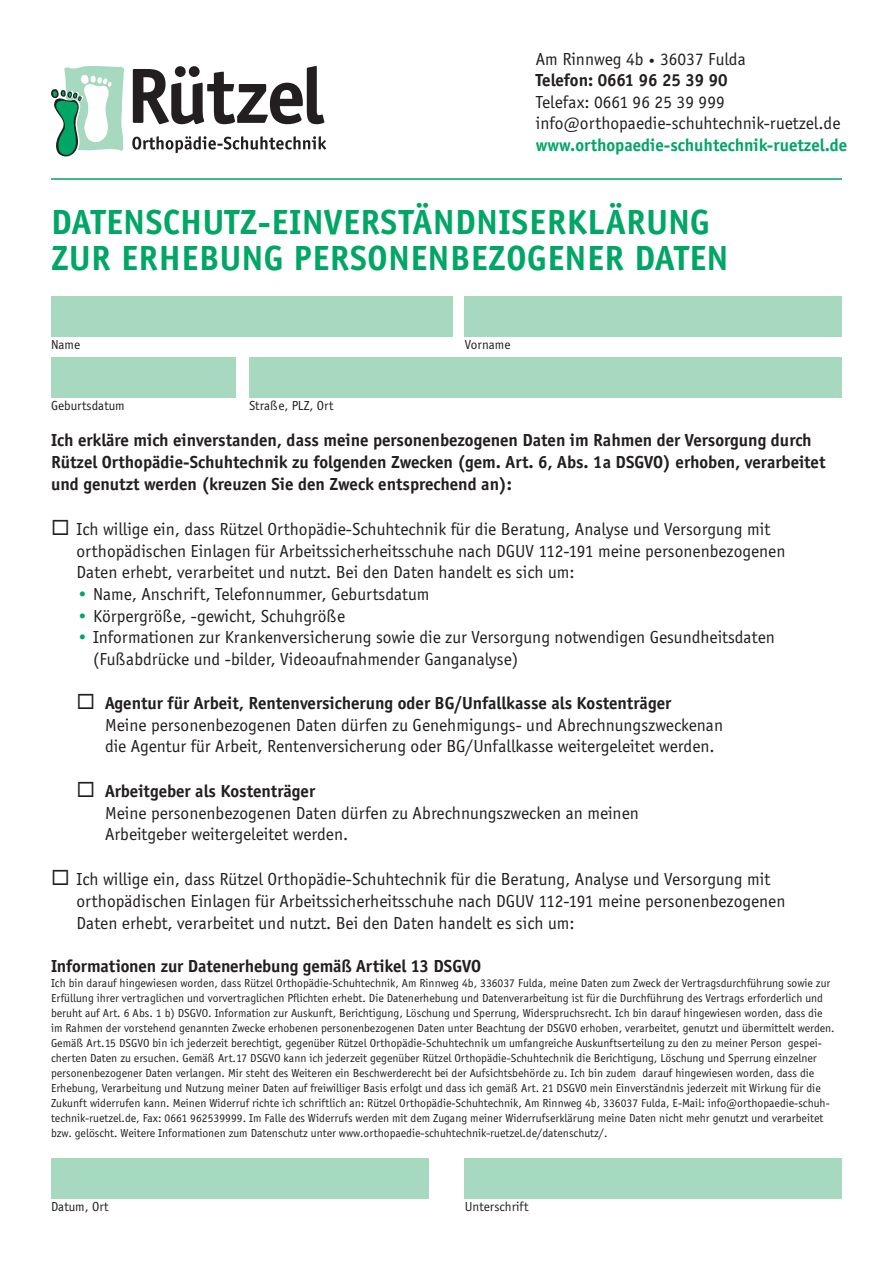
<style>
.page{position:relative;width:893px;height:1263px;background:#fff}
.page>*{position:absolute;margin:0;border:0;box-sizing:border-box;transform-origin:0 0}
.t1{font:700 36px/36px "Officina Sans";letter-spacing:.02em;color:#00a665}
.t2{font:18px/21.6px "Officina Sans";color:#231f20}
.t3{font:700 18px/22px "Officina Sans";color:#231f20}
.t4{font:700 18px "Officina Sans";color:#00a665}
.t5{font:13.5px "Officina Sans";color:#231f20}
.t6{font:12px/15px "Officina Sans";color:#231f20}
.s1{font-family:"HK Grotesk"}
.s2{font-weight:700}
.s3{color:#00a665}
</style>
<div class="page">
<div style="left:51px;top:297px;width:401px;height:40px;background:#a7d8c0"></div>
<svg style="left:133px;top:66px;width:191px;height:58px"></svg>
<svg style="left:51px;top:66px;width:73px;height:91px"></svg>
<svg style="left:132px;top:136px;width:194px;height:17px"></svg>
<div style="left:465px;top:297px;width:377px;height:40px;background:#a7d8c0"></div>
<div style="left:51px;top:357px;width:185px;height:41px;background:#a7d8c0"></div>
<div style="left:249px;top:357px;width:593px;height:41px;background:#a7d8c0"></div>
<div style="left:51px;top:1159px;width:377px;height:40px;background:#a7d8c0"></div>
<div style="left:465px;top:1159px;width:377px;height:40px;background:#a7d8c0"></div>
<hr style="left:51px;top:178px;width:791px;height:2px;background:#00a665">
<h2 class="t2" style="left:536px;top:48px;width:211px">Am Rinnweg 4b <span class="s1">•</span> 36037 Fulda<br><span class="s2">Telefon: 0661 96 25 39 90</span></h2>
<h2 class="t2" style="left:536px;top:91px;width:306px">Telefax: 0661 96 25 39 999 info@orthopaedie-schuhtechnik-ruetzel.de</h2>
<h2 class="t4" style="left:536px;top:134px;width:313px">www.orthopaedie-schuhtechnik-ruetzel.de</h2>
<h1 class="t1" style="left:51px;top:204px;width:679px">DATENSCHUTZ-EINVERSTÄNDNISERKLÄRUNG<br>ZUR ERHEBUNG PERSONENBEZOGENER DATEN</h1>
<p class="t5" style="left:51px;top:337px;width:31px">Name</p>
<p class="t5" style="left:465px;top:337px;width:47px">Vorname</p>
<p class="t5" style="left:51px;top:398px;width:75px">Geburtsdatum</p>
<p class="t5" style="left:249px;top:398px;width:86px">Straße, PLZ, Ort</p>
<p class="t3" style="left:51px;top:429px;width:776px">Ich erkläre mich einverstanden, dass meine personenbezogenen Daten im Rahmen der Versorgung durch<br>Rützel Orthopädie-Schuhtechnik zu folgenden Zwecken (gem. Art. 6, Abs. 1a DSGVO) erhoben, verarbeitet und genutzt werden (kreuzen Sie den Zweck entsprechend an):</p>
<p class="t2" style="left:77px;top:519px;width:710px;text-indent:-26px">◻ Ich willige ein, dass Rützel Orthopädie-Schuhtechnik für die Beratung, Analyse und Versorgung mit orthopädischen Einlagen für Arbeitssicherheitsschuhe nach DGUV 112-191 meine personenbezogenen<br>Daten erhebt, verarbeitet und nutzt. Bei den Daten handelt es sich um:</p>
<h2 class="t2" style="left:77px;top:583px;width:354px"><span class="s3">•</span> Name, Anschrift, Telefonnummer, Geburtsdatum</h2>
<h2 class="t2" style="left:77px;top:605px;width:270px"><span class="s3">•</span> Körpergröße, -gewicht, Schuhgröße</h2>
<h2 class="t2" style="left:93px;top:627px;width:683px;text-indent:-16px"><span class="s3">•</span> Informationen zur Krankenversicherung sowie die zur Versorgung notwendigen Gesundheitsdaten (Fußabdrücke und -bilder, Videoaufnahmender Ganganalyse)</h2>
<p class="t2" style="left:105px;top:692px;width:620px;text-indent:-28px">◻ <span class="s2">Agentur für Arbeit, Rentenversicherung oder BG/Unfallkasse als Kostenträger<br></span>Meine personenbezogenen Daten dürfen zu Genehmigungs- und Abrechnungszweckenan die Agentur für Arbeit, Rentenversicherung oder BG/Unfallkasse weitergeleitet werden.</p>
<h2 class="t2" style="left:105px;top:780px;width:535px;text-indent:-28px">◻ <span class="s2">Arbeitgeber als Kostenträger<br></span>Meine personenbezogenen Daten dürfen zu Abrechnungszwecken an meinen<br>Arbeitgeber weitergeleitet werden.</h2>
<p class="t2" style="left:77px;top:869px;width:710px;text-indent:-26px">◻ Ich willige ein, dass Rützel Orthopädie-Schuhtechnik für die Beratung, Analyse und Versorgung mit orthopädischen Einlagen für Arbeitssicherheitsschuhe nach DGUV 112-191 meine personenbezogenen<br>Daten erhebt, verarbeitet und nutzt. Bei den Daten handelt es sich um:</p>
<h2 class="t3" style="left:51px;top:955px;width:432px">Informationen zur Datenerhebung gemäß Artikel 13 DSGVO</h2>
<p class="t6" style="left:51px;top:976px;width:785px">Ich bin darauf hingewiesen worden, dass Rützel Orthopädie-Schuhtechnik, Am Rinnweg 4b, 336037 Fulda, meine Daten zum Zweck der Vertragsdurchführung sowie zur Erfüllung ihrer vertraglichen und vorvertraglichen Pflichten erhebt. Die Datenerhebung und Datenverarbeitung ist für die Durchführung des Vertrags erforderlich und beruht auf Art. 6 Abs. 1 b) DSGVO. Information zur Auskunft, Berichtigung, Löschung und Sperrung, Widerspruchsrecht. Ich bin darauf hingewiesen worden, dass die im Rahmen der vorstehend genannten Zwecke erhobenen personenbezogenen Daten unter Beachtung der DSGVO erhoben, verarbeitet, genutzt und übermittelt werden.<br>Gemäß Art.15 DSGVO bin ich jederzeit berechtigt, gegenüber Rützel Orthopädie-Schuhtechnik um umfangreiche Auskunftserteilung zu den zu meiner Person gespei&shy;cherten Daten zu ersuchen. Gemäß Art.17 DSGVO kann ich jederzeit gegenüber Rützel Orthopädie-Schuhtechnik die Berichtigung, Löschung und Sperrung einzelner personenbezogener Daten verlangen. Mir steht des Weiteren ein Beschwerderecht bei der Aufsichtsbehörde zu. Ich bin zudem darauf hingewiesen worden, dass die Erhebung, Verarbeitung und Nutzung meiner Daten auf freiwilliger Basis erfolgt und dass ich gemäß Art. 21 DSGVO mein Einverständnis jederzeit mit Wirkung für die Zukunft widerrufen kann. Meinen Widerruf richte ich schriftlich an: Rützel Orthopädie-Schuhtechnik, Am Rinnweg 4b, 336037 Fulda, E-Mail: info@orthopaedie-schuh&shy;technik-ruetzel.de, Fax: 0661 962539999. Im Falle des Widerrufs werden mit dem Zugang meiner Widerrufserklärung meine Daten nicht mehr genutzt und verarbeitet bzw. gelöscht. Weitere Informationen zum Datenschutz unter www.orthopaedie-schuhtechnik-ruetzel.de/datenschutz/.</p>
<p class="t5" style="left:51px;top:1199px;width:59px">Datum, Ort</p>
<p class="t5" style="left:465px;top:1199px;width:65px">Unterschrift</p>
</div>
